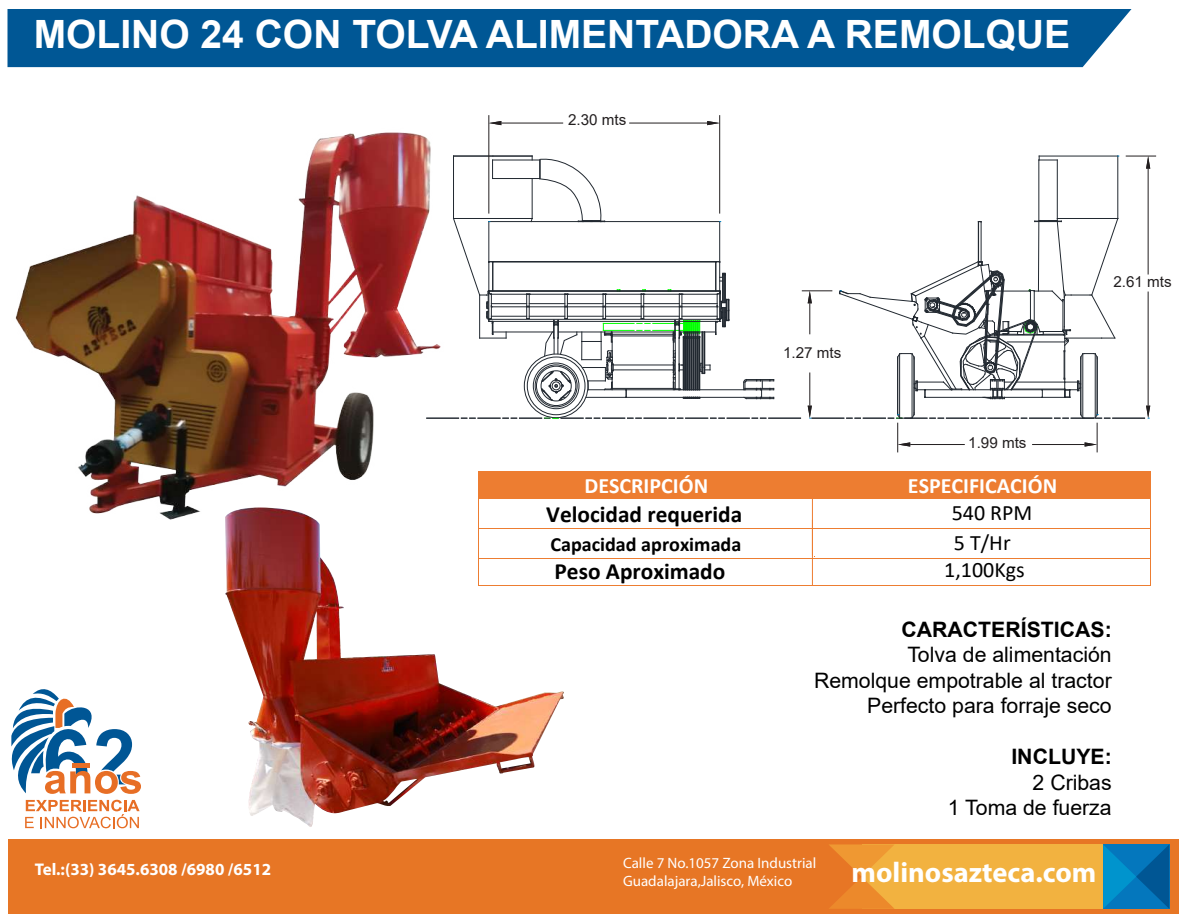
<style>
.page{position:relative;width:1188px;height:918px;background:#fff}
.page>*{position:absolute;margin:0;border:0;box-sizing:border-box;transform-origin:0 0}
.t1{font:700 39px "Arial";color:#fff}
.t2{font:700 28.5px "Myriad Pro";color:#fff}
.t3{font:700 23.25px "Calibri";color:#000}
.t4{font:700 22.05px "Calibri";color:#fff}
.t5{font:22.05px "Calibri";color:#000}
.t6{font:21.3px/25.5px "Arial";color:#000;text-align:right}
.t7{font:700 21.3px "Arial";color:#000}
.t8{font:700 20.1px "Calibri";color:#000}
.t9{font:700 16.95px "Myriad Pro";color:#fff}
.t10{font:15.15px "Arial";color:#231f20}
.t11{font:15px/18px "Myriad Pro";color:#fff}
</style>
<div class="page">
<div style="left:8px;top:839px;width:1171px;height:75px;background:#e77625"></div>
<div style="left:862px;top:844px;width:247px;height:65px;background:#f2b240"></div>
<svg style="left:1103px;top:844px;width:66px;height:65px;background:#0176b6"></svg>
<svg style="left:829px;top:844px;width:65px;height:65px"></svg>
<div style="left:479px;top:471px;width:336px;height:27px;background:#ed7d31"></div>
<div style="left:815px;top:471px;width:336px;height:27px;background:#ed7d31"></div>
<hr style="left:479px;top:498px;width:336px;height:1px;background:#ed7d31">
<hr style="left:815px;top:498px;width:336px;height:1px;background:#ed7d31">
<hr style="left:479px;top:528px;width:336px;height:1px;background:#ed7d31">
<hr style="left:815px;top:528px;width:336px;height:1px;background:#ed7d31">
<hr style="left:479px;top:558px;width:336px;height:1px;background:#ed7d31">
<hr style="left:815px;top:558px;width:336px;height:1px;background:#ed7d31">
<svg style="left:478px;top:471px;width:1px;height:37px"></svg>
<hr style="left:812px;top:490px;width:1px;height:65px;background:#ed7d31">
<hr style="left:479px;top:586px;width:336px;height:1px;background:#ed7d31">
<hr style="left:814px;top:586px;width:337px;height:1px;background:#ed7d31">
<hr style="left:1151px;top:556px;width:1px;height:30px;background:#ed7d31">
<hr style="left:812px;top:520px;width:1px;height:65px;background:#ed7d31">
<div style="left:8px;top:9px;width:1124px;height:58px;background:#005795"></div>
<img style="left:225px;top:508px;width:339px;height:319px">
<img style="left:15px;top:132px;width:453px;height:397px">
<hr style="left:653px;top:330px;width:31px;height:1px;background:#0f0">
<svg style="left:637px;top:330px;width:13px;height:1px"></svg>
<hr style="left:603px;top:330px;width:31px;height:1px;background:#0f0">
<hr style="left:653px;top:323px;width:31px;height:1px;background:#0f0">
<hr style="left:603px;top:323px;width:31px;height:1px;background:#0f0">
<hr style="left:427px;top:418px;width:32px;height:1px;background:#212830">
<svg style="left:461px;top:418px;width:305px;height:1px"></svg>
<hr style="left:769px;top:418px;width:32px;height:1px;background:#212830">
<hr style="left:812px;top:418px;width:32px;height:1px;background:#212830">
<hr style="left:1113px;top:418px;width:32px;height:1px;background:#212830">
<hr style="left:612px;top:388px;width:61px;height:1px;background:#212830">
<hr style="left:612px;top:336px;width:61px;height:1px;background:#212830">
<hr style="left:612px;top:334px;width:61px;height:1px;background:#212830">
<svg style="left:492px;top:160px;width:1px;height:19px"></svg>
<hr style="left:493px;top:178px;width:47px;height:1px;background:#212830">
<hr style="left:493px;top:160px;width:47px;height:1px;background:#212830">
<hr style="left:454px;top:218px;width:78px;height:1px;background:#212830">
<hr style="left:453px;top:156px;width:1px;height:62px;background:#212830">
<hr style="left:532px;top:179px;width:1px;height:39px;background:#212830">
<hr style="left:493px;top:156px;width:39px;height:1px;background:#212830">
<hr style="left:454px;top:156px;width:39px;height:1px;background:#212830">
<hr style="left:558px;top:321px;width:117px;height:1px;background:#212830">
<hr style="left:489px;top:321px;width:65px;height:1px;background:#212830">
<hr style="left:719px;top:222px;width:1px;height:40px;background:#212830">
<hr style="left:489px;top:221px;width:231px;height:1px;background:#212830">
<hr style="left:558px;top:332px;width:117px;height:1px;background:#212830">
<hr style="left:493px;top:332px;width:61px;height:1px;background:#212830">
<hr style="left:493px;top:261px;width:223px;height:1px;background:#212830">
<hr style="left:613px;top:369px;width:60px;height:1px;background:#212830">
<hr style="left:613px;top:365px;width:60px;height:1px;background:#212830">
<hr style="left:491px;top:303px;width:36px;height:1px;background:#212830">
<hr style="left:529px;top:303px;width:36px;height:1px;background:#212830">
<hr style="left:606px;top:303px;width:35px;height:1px;background:#212830">
<hr style="left:644px;top:303px;width:35px;height:1px;background:#212830">
<hr style="left:491px;top:306px;width:226px;height:1px;background:#212830">
<hr style="left:489px;top:290px;width:231px;height:1px;background:#212830">
<svg style="left:526px;top:293px;width:4px;height:26px"></svg>
<svg style="left:637px;top:290px;width:13px;height:34px"></svg>
<hr style="left:489px;top:319px;width:231px;height:1px;background:#212830">
<hr style="left:491px;top:316px;width:36px;height:1px;background:#212830">
<hr style="left:529px;top:316px;width:36px;height:1px;background:#212830">
<hr style="left:606px;top:316px;width:35px;height:1px;background:#212830">
<hr style="left:644px;top:316px;width:35px;height:1px;background:#212830">
<hr style="left:489px;top:291px;width:231px;height:1px;background:#212830">
<hr style="left:491px;top:294px;width:226px;height:1px;background:#212830">
<hr style="left:626px;top:397px;width:130px;height:1px;background:#212830">
<hr style="left:680px;top:389px;width:76px;height:1px;background:#212830">
<hr style="left:626px;top:389px;width:53px;height:1px;background:#212830">
<svg style="left:541px;top:290px;width:86px;height:111px"></svg>
<svg style="left:743px;top:379px;width:31px;height:21px"></svg>
<svg style="left:668px;top:261px;width:62px;height:130px"></svg>
<svg style="left:683px;top:397px;width:18px;height:2px"></svg>
<hr style="left:1039px;top:156px;width:79px;height:1px;background:#212830">
<hr style="left:1038px;top:160px;width:1px;height:61px;background:#212830">
<hr style="left:1057px;top:160px;width:1px;height:61px;background:#212830">
<hr style="left:1117px;top:156px;width:1px;height:62px;background:#212830">
<svg style="left:1039px;top:156px;width:18px;height:5px"></svg>
<hr style="left:1082px;top:354px;width:1px;height:64px;background:#212830">
<hr style="left:1095px;top:354px;width:1px;height:64px;background:#212830">
<hr style="left:1080px;top:359px;width:1px;height:54px;background:#212830">
<hr style="left:1097px;top:359px;width:1px;height:54px;background:#212830">
<hr style="left:912px;top:354px;width:1px;height:64px;background:#212830">
<hr style="left:899px;top:354px;width:1px;height:64px;background:#212830">
<hr style="left:914px;top:359px;width:1px;height:54px;background:#212830">
<hr style="left:897px;top:359px;width:1px;height:54px;background:#212830">
<hr style="left:802px;top:290px;width:30px;height:1px;background:#231f20">
<hr style="left:809px;top:373px;width:1px;height:33px;background:#231f20">
<hr style="left:809px;top:303px;width:1px;height:31px;background:#231f20">
<svg style="left:808px;top:406px;width:4px;height:13px"></svg>
<svg style="left:839px;top:217px;width:280px;height:182px"></svg>
<svg style="left:808px;top:291px;width:4px;height:12px"></svg>
<svg style="left:847px;top:413px;width:263px;height:39px"></svg>
<hr style="left:1126px;top:156px;width:30px;height:1px;background:#231f20">
<hr style="left:1148px;top:292px;width:1px;height:114px;background:#231f20">
<hr style="left:1148px;top:169px;width:1px;height:106px;background:#231f20">
<svg style="left:1146px;top:406px;width:4px;height:13px"></svg>
<svg style="left:1146px;top:156px;width:4px;height:13px"></svg>
<hr style="left:719px;top:115px;width:1px;height:99px;background:#231f20">
<hr style="left:488px;top:115px;width:1px;height:99px;background:#231f20">
<hr style="left:629px;top:123px;width:78px;height:1px;background:#231f20">
<hr style="left:501px;top:123px;width:62px;height:1px;background:#231f20">
<svg style="left:707px;top:121px;width:13px;height:4px"></svg>
<svg style="left:489px;top:121px;width:12px;height:4px"></svg>
<svg style="left:452px;top:217px;width:55px;height:122px"></svg>
<svg style="left:539px;top:158px;width:67px;height:64px"></svg>
<div style="left:550px;top:380px;width:12px;height:12px;border:1px solid #212830;border-radius:50%"></div>
<div style="left:552px;top:381px;width:9px;height:9px;border:1px solid #212830;border-radius:50%"></div>
<div style="left:541px;top:370px;width:31px;height:31px;border:1px solid #212830;border-radius:50%"></div>
<div style="left:535px;top:364px;width:43px;height:43px;border:1px solid #212830;border-radius:50%"></div>
<div style="left:536px;top:366px;width:40px;height:40px;border:1px solid #212830;border-radius:50%"></div>
<div style="left:533px;top:363px;width:46px;height:46px;border:1px solid #212830;border-radius:50%"></div>
<div style="left:524px;top:354px;width:64px;height:64px;border:1px solid #212830;border-radius:50%"></div>
<div style="left:527px;top:357px;width:58px;height:58px;border:1px solid #212830;border-radius:50%"></div>
<svg style="left:25px;top:800px;width:115px;height:28px"></svg>
<svg style="left:11px;top:689px;width:130px;height:105px"></svg>
<h1 class="t1" style="left:34px;top:6px;width:1038px">MOLINO 24 CON TOLVA ALIMENTADORA A REMOLQUE</h1>
<p class="t10" style="left:568px;top:110px;width:60px">2.30 mts</p>
<p class="t10" style="left:783px;top:343px;width:60px">1.27 mts</p>
<p class="t10" style="left:968px;top:433px;width:60px">1.99 mts</p>
<p class="t4" style="left:585px;top:470px;width:125px">DESCRIPCIÓN</p>
<p class="t4" style="left:908px;top:470px;width:151px">ESPECIFICACIÓN</p>
<p class="t3" style="left:546px;top:498px;width:198px">Velocidad requerida</p>
<p class="t5" style="left:952px;top:497px;width:82px">540 RPM</p>
<p class="t8" style="left:550px;top:530px;width:193px">Capacidad aproximada</p>
<p class="t5" style="left:954px;top:527px;width:58px">5 T/Hr</p>
<p class="t3" style="left:555px;top:555px;width:172px">Peso Aproximado</p>
<p class="t5" style="left:944px;top:555px;width:82px">1,100Kgs</p>
<p class="t10" style="left:1113px;top:271px;width:60px">2.61 mts</p>
<p class="t7" style="left:902px;top:614px;width:212px">CARACTERÍSTICAS:</p>
<p class="t6" style="left:814px;top:642px;width:299px">Tolva de alimentación<br>Remolque empotrable al tractor<br>Perfecto para forraje seco</p>
<p class="t7" style="left:1011px;top:742px;width:102px">INCLUYE:</p>
<p class="t6" style="left:948px;top:770px;width:165px">2 Cribas<br>1 Toma de fuerza</p>
<p class="t11" style="left:623px;top:854px;width:195px">Calle 7 No.1057 Zona Industrial<br>Guadalajara,Jalisco, México</p>
<p class="t9" style="left:35px;top:858px;width:238px">Tel.:(33) 3645.6308 /6980 /6512</p>
<h2 class="t2" style="left:852px;top:854px;width:246px">molinosazteca.com</h2>
</div>
